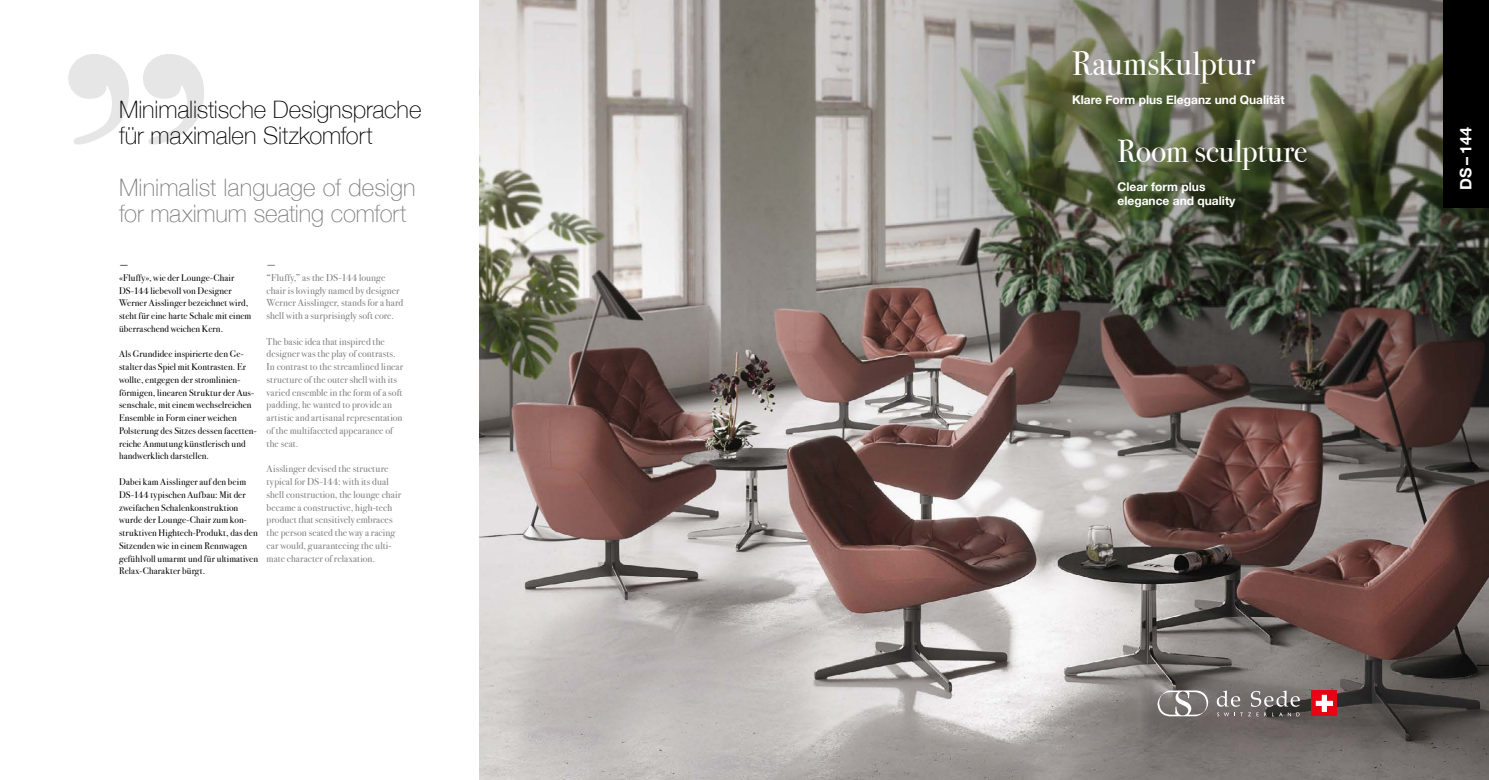
<style>
.page{position:relative;width:1489px;height:780px;background:#fff}
.page>*{position:absolute;margin:0;border:0;box-sizing:border-box;transform-origin:0 0}
.Headline-coverpage-34pt{font:34px "Bodoni Svty Two ITCTT";letter-spacing:.015em;color:#fff}
.Headline-coverpage-32{font:32px "Bodoni Svty Two ITCTT";letter-spacing:-.005em;color:#fff}
.Quote1{font:100 24px/26px "Helvetica Neue";letter-spacing:-.005em;color:#000}
.Quote1-2{font:100 24px/26px "Helvetica Neue";color:#7e7e7d}
.Label-16pt{font:700 16px "Helvetica Neue";color:#fff}
.sub-coverpage{font:700 12px/14.4px "Helvetica Neue";color:#fff}
.copy_8_5pt{font:10px/12.8px "Bodoni Svty Two ITCTT";letter-spacing:.01em;color:#7e7e7d}
.copy_8_5pt-2{font:italic 500 10px "Helvetica Neue";color:#575756}
.copy_8_5pt-3{font:italic 500 10px "Helvetica Neue";color:#7e7e7d}
.copy-story{font:9.5px/12.8px "Bodoni Svty Two ITCTT";letter-spacing:.01em;color:#000}
</style>
<div class="page">
<img style="left:479px;top:0;width:1009px;height:780px">
<div style="left:1443px;top:0;width:45px;height:207px;background:#000"></div>
<svg style="left:68px;top:54px;width:136px;height:90px"></svg>
<svg style="left:1157px;top:690px;width:51px;height:26px"></svg>
<svg style="left:1216px;top:690px;width:24px;height:16px"></svg>
<svg style="left:1250px;top:690px;width:49px;height:16px"></svg>
<svg style="left:1217px;top:712px;width:11px;height:4px"></svg>
<svg style="left:1234px;top:712px;width:56px;height:4px"></svg>
<svg style="left:1296px;top:712px;width:3px;height:4px"></svg>
<div style="left:1311px;top:690px;width:26px;height:26px;background:#e30613"></div>
<svg style="left:1315px;top:694px;width:17px;height:18px"></svg>
<p class="Quote1" style="left:119px;top:96px;width:304px">Minimalistische Designsprache für maximalen Sitzkomfort</p>
<p class="Quote1-2" style="left:119px;top:174px;width:298px">Minimalist language of design for maximum seating comfort</p>
<p class="copy_8_5pt-2" style="left:119px;top:256px;width:11px">—</p>
<p class="copy-story" style="left:119px;top:270px;width:134px">«Fluffy», wie der Lounge-Chair<br>DS‑144 liebevoll von Designer<br>Werner Aisslinger bezeichnet wird, steht für eine harte Schale mit einem überraschend weichen Kern.</p>
<p class="copy-story" style="left:119px;top:347px;width:139px">Als Grundidee inspirierte den Ge&shy;stalter das Spiel mit Kontrasten. Er wollte, entgegen der stromlinien&shy;förmigen, linearen Struktur der Aus&shy;senschale, mit einem wechselreichen Ensemble in Form einer weichen Polsterung des Sitzes dessen facetten&shy;reiche Anmutung künstlerisch und handwerklich darstellen.</p>
<p class="copy-story" style="left:119px;top:474px;width:140px">Dabei kam Aisslinger auf den beim DS-144 typischen Aufbau: Mit der zweifachen Schalenkonstruktion wurde der Lounge-Chair zum kon&shy;struktiven Hightech-Produkt, das den Sitzenden wie in einem Rennwagen gefühlvoll umarmt und für ultimativen Relax-Charakter bürgt.</p>
<p class="copy_8_5pt-3" style="left:266px;top:256px;width:11px">—</p>
<p class="copy_8_5pt" style="left:266px;top:270px;width:138px">“Fluffy,” as the DS-144 lounge chair is lovingly named by designer Werner Aisslinger, stands for a hard shell with a surprisingly soft core.</p>
<p class="copy_8_5pt" style="left:266px;top:334px;width:138px">The basic idea that inspired the designer was the play of contrasts.<br>In contrast to the streamlined linear structure of the outer shell with its varied ensemble in the form of a soft padding, he wanted to provide an artistic and artisanal representation of the multifaceted appearance of the seat.</p>
<p class="copy_8_5pt" style="left:266px;top:461px;width:136px">Aisslinger devised the structure typical for DS-144: with its dual shell construction, the lounge chair became a constructive, high-tech product that sensitively embraces the person seated the way a racing car would, guaranteeing the ulti&shy;mate character of relaxation.</p>
<p class="Headline-coverpage-34pt" style="left:1071px;top:35px;width:185px">Raumskulptur</p>
<p class="sub-coverpage" style="left:1071px;top:92px;width:214px">Klare Form plus Eleganz und Qualität</p>
<p class="Headline-coverpage-32" style="left:1117px;top:125px;width:192px">Room sculpture</p>
<p class="sub-coverpage" style="left:1117px;top:180px;width:119px">Clear form plus elegance and quality</p>
<p class="Label-16pt" style="left:1452px;top:190px;width:65px;rotate:-90deg">DS – 144</p>
</div>
